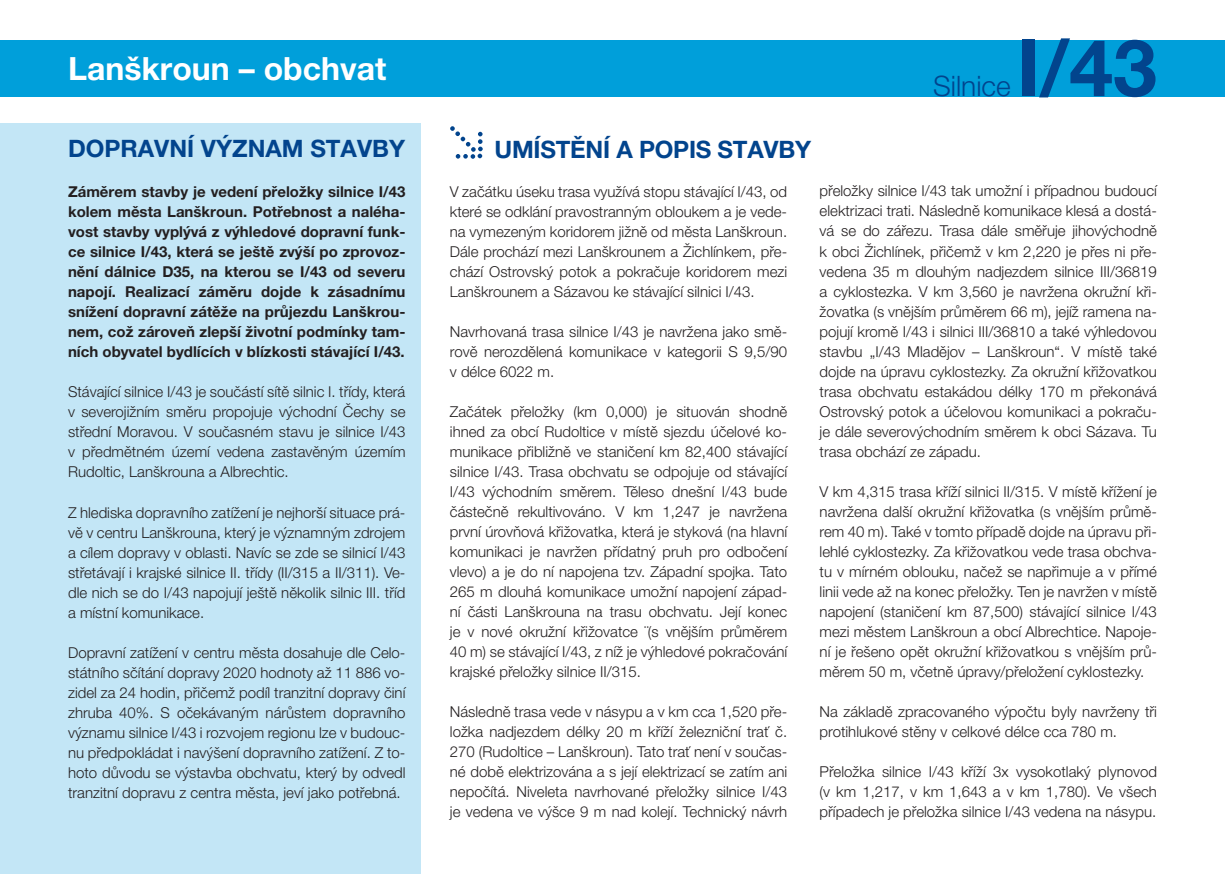
<style>
.page{position:relative;width:1225px;height:874px;background:#fff}
.page>*{position:absolute;margin:0;border:0;box-sizing:border-box;transform-origin:0 0}
.t1{font:700 78.8px "Helvetica Neue LT Pro";color:#02448d}
.t2{font:700 32px "Helvetica Neue LT Pro";color:#fff}
.t3{font:300 28.2px "Helvetica Neue LT Pro";color:#02448d}
.t4{font:700 24px "Helvetica Neue LT Pro";color:#02448d}
.t5{font:300 15px/20px "Helvetica Neue LT Pro";color:#231f20;text-align:justify}
.t6{font:700 15px/20px "Helvetica Neue LT Pro";color:#231f20;text-align:justify}
</style>
<div class="page">
<div style="left:0;top:40px;width:1225px;height:56px;background:#009fda"></div>
<div style="left:0;top:123px;width:421px;height:750px;background:#c3e6f6"></div>
<svg style="left:450px;top:126px;width:33px;height:33px"></svg>
<h2 class="t2" style="left:68px;top:48px;width:320px">Lanškroun – obchvat</h2>
<h3 class="t4" style="left:68px;top:133px;width:338px">DOPRAVNÍ VÝZNAM STAVBY</h3>
<p class="t6" style="left:68px;top:181px;width:339px">Záměrem stavby je vedení přeložky silnice I/43 kolem města Lanškroun. Potřebnost a naléha&shy;vost stavby vyplývá z výhledové dopravní funk&shy;ce silnice I/43, která se ještě zvýší po zprovoz&shy;nění dálnice D35, na kterou se I/43 od severu napojí. Realizací záměru dojde k zásadnímu snížení dopravní zátěže na průjezdu Lanškrou&shy;nem, což zároveň zlepší životní podmínky tam&shy;ních obyvatel bydlících v blízkosti stávající I/43.</p>
<p class="t5" style="left:68px;top:381px;width:339px">Stávající silnice I/43 je součástí sítě silnic I. třídy, která v severojižním směru propojuje východní Čechy se střední Moravou. V současném stavu je silnice I/43 v předmětném území vedena zastavěným územím Rudoltic, Lanškrouna a Albrechtic.</p>
<p class="t5" style="left:68px;top:501px;width:339px">Z hlediska dopravního zatížení je nejhorší situace prá&shy;vě v centru Lanškrouna, který je významným zdrojem a cílem dopravy v oblasti. Navíc se zde se silnicí I/43 střetávají i krajské silnice II. třídy (II/315 a II/311). Ve&shy;dle nich se do I/43 napojují ještě několik silnic III. tříd a místní komunikace.</p>
<p class="t5" style="left:68px;top:641px;width:339px">Dopravní zatížení v centru města dosahuje dle Celo&shy;státního sčítání dopravy 2020 hodnoty až 11 886 vo&shy;zidel za 24 hodin, přičemž podíl tranzitní dopravy činí zhruba 40%. S očekávaným nárůstem dopravního významu silnice I/43 i rozvojem regionu lze v budouc&shy;nu předpokládat i navýšení dopravního zatížení. Z to&shy;hoto důvodu se výstavba obchvatu, který by odvedl tranzitní dopravu z centra města, jeví jako potřebná.</p>
<h3 class="t4" style="left:494px;top:135px;width:318px">UMÍSTĚNÍ A POPIS STAVBY</h3>
<h3 class="t3" style="left:933px;top:69px;width:79px">Silnice</h3>
<h1 class="t1" style="left:1016px;top:19px;width:142px">I/43</h1>
<p class="t5" style="left:450px;top:181px;width:339px">V začátku úseku trasa využívá stopu stávající I/43, od které se odklání pravostranným obloukem a je vede&shy;na vymezeným koridorem jižně od města Lanškroun.<br>Dále prochází mezi Lanškrounem a Žichlínkem, pře&shy;chází Ostrovský potok a pokračuje koridorem mezi Lanškrounem a Sázavou ke stávající silnici I/43.</p>
<p class="t5" style="left:450px;top:321px;width:339px">Navrhovaná trasa silnice I/43 je navržena jako smě&shy;rově nerozdělená komunikace v kategorii S 9,5/90 v délce 6022 m.</p>
<p class="t5" style="left:450px;top:401px;width:339px">Začátek přeložky (km 0,000) je situován shodně ihned za obcí Rudoltice v místě sjezdu účelové ko&shy;munikace přibližně ve staničení km 82,400 stávající silnice I/43. Trasa obchvatu se odpojuje od stávající I/43 východním směrem. Těleso dnešní I/43 bude částečně rekultivováno. V km 1,247 je navržena první úrovňová křižovatka, která je styková (na hlavní komunikaci je navržen přídatný pruh pro odbočení vlevo) a je do ní napojena tzv. Západní spojka. Tato 265 m dlouhá komunikace umožní napojení západ&shy;ní části Lanškrouna na trasu obchvatu. Její konec je v nové okružní křižovatce ¨(s vnějším průměrem 40 m) se stávající I/43, z níž je výhledové pokračování krajské přeložky silnice II/315.</p>
<p class="t5" style="left:450px;top:701px;width:339px">Následně trasa vede v násypu a v km cca 1,520 pře&shy;ložka nadjezdem délky 20 m kříží železniční trať č.<br>270 (Rudoltice – Lanškroun). Tato trať není v součas&shy;né době elektrizována a s její elektrizací se zatím ani nepočítá. Niveleta navrhované přeložky silnice I/43 je vedena ve výšce 9 m nad kolejí. Technický návrh</p>
<p class="t5" style="left:819px;top:181px;width:339px">přeložky silnice I/43 tak umožní i případnou budoucí elektrizaci trati. Následně komunikace klesá a dostá&shy;vá se do zářezu. Trasa dále směřuje jihovýchodně k obci Žichlínek, přičemž v km 2,220 je přes ni pře&shy;vedena 35 m dlouhým nadjezdem silnice III/36819 a cyklostezka. V km 3,560 je navržena okružní kři&shy;žovatka (s vnějším průměrem 66 m), jejíž ramena na&shy;pojují kromě I/43 i silnici III/36810 a také výhledovou stavbu „I/43 Mladějov – Lanškroun“. V místě také dojde na úpravu cyklostezky. Za okružní křižovatkou trasa obchvatu estakádou délky 170 m překonává Ostrovský potok a účelovou komunikaci a pokraču&shy;je dále severovýchodním směrem k obci Sázava. Tu trasa obchází ze západu.</p>
<p class="t5" style="left:819px;top:481px;width:339px">V km 4,315 trasa kříží silnici II/315. V místě křížení je navržena další okružní křižovatka (s vnějším průmě&shy;rem 40 m). Také v tomto případě dojde na úpravu při&shy;lehlé cyklostezky. Za křižovatkou vede trasa obchva&shy;tu v mírném oblouku, načež se napřimuje a v přímé linii vede až na konec přeložky. Ten je navržen v místě napojení (staničení km 87,500) stávající silnice I/43 mezi městem Lanškroun a obcí Albrechtice. Napoje&shy;ní je řešeno opět okružní křižovatkou s vnějším prů&shy;měrem 50 m, včetně úpravy/přeložení cyklostezky.</p>
<p class="t5" style="left:819px;top:701px;width:339px">Na základě zpracovaného výpočtu byly navrženy tři protihlukové stěny v celkové délce cca 780 m.</p>
<p class="t5" style="left:819px;top:761px;width:339px">Přeložka silnice I/43 kříží 3x vysokotlaký plynovod (v km 1,217, v km 1,643 a v km 1,780). Ve všech případech je přeložka silnice I/43 vedena na násypu.</p>
</div>
